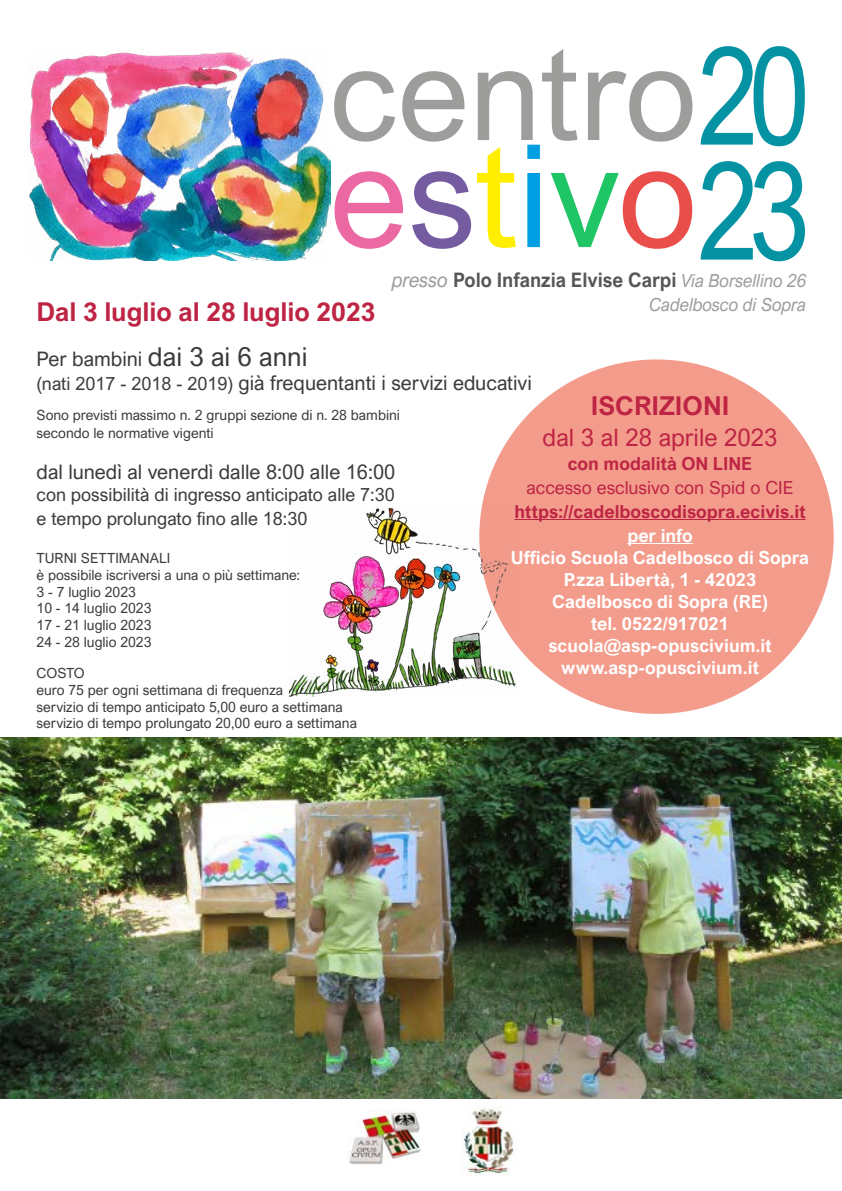
<style>
.page{position:relative;width:842px;height:1191px;background:#fff}
.page>*{position:absolute;margin:0;border:0;box-sizing:border-box;transform-origin:0 0}
.t1{font:143px "Arial Nova";color:#eb68a3}
.t2{font:137.5px "Arial Nova";color:#0593a4;scale:.8 1}
.t3{font:130px "Arial Nova";color:#9d9d9c}
.t4{font:700 26px/45px "Arial Nova";color:#be2443}
.t5{font:24px "Arial Nova";color:#be2443}
.t6{font:20px "Arial Nova";color:#3c3c3b}
.t7{font:700 20px "Arial Nova";color:#575756;scale:.94 1}
.t8{font:700 18px/22px "Arial Nova";color:#fff;text-align:center}
.t9{font:18px/24px "Arial Nova";color:#3c3c3b}
.t10{font:700 18px "Arial Nova";color:#be2443}
.t11{font:18px "Arial Nova";color:#be2443}
.t12{font:italic 18px "Arial Nova";color:#9d9d9c;scale:.94 1}
.t13{font:14px/16.8px "Arial Nova";color:#3c3c3b}
.s1{color:#755ca1}
.s2{color:#fe0}
.s3{color:#009fe3}
.s4{color:#20c565}
.s5{color:#e94e4b}
.s6{font-weight:400;font-style:italic;color:#9d9d9c}
.s7{font-weight:400;font-style:italic;font-size:18px;color:#9d9d9c}
.s8{font-weight:400;font-size:20px;color:#3c3c3b}
.s9{font-weight:400;color:#3c3c3b}
.s10{font-size:18px}
</style>
<div class="page">
<div style="left:479px;top:359px;width:355px;height:355px;background:#f39c8c;border-radius:50%"></div>
<img style="left:0;top:738px;width:842px;height:360px">
<hr style="left:514px;top:519px;width:291px;height:1px;background:#be2443">
<hr style="left:627px;top:543px;width:66px;height:1px;background:#fff">
<img style="left:348px;top:1110px;width:74px;height:54px">
<img style="left:461px;top:1108px;width:53px;height:67px">
<img style="left:29px;top:52px;width:301px;height:208px">
<img style="left:290px;top:504px;width:227px;height:192px">
<h2 class="t2" style="left:697px;top:17px;width:142px">20</h2>
<h3 class="t3" style="left:330px;top:20px;width:369px">centro</h3>
<h1 class="t1" style="left:330px;top:115px;width:369px">e<span class="s1">s</span><span class="s2">t</span><span class="s3">i</span><span class="s4">v</span><span class="s5">o</span></h1>
<h2 class="t2" style="left:697px;top:132px;width:142px">23</h2>
<p class="t12" style="left:649px;top:295px;width:169px">Cadelbosco di Sopra</p>
<h3 class="t7" style="left:392px;top:269px;width:442px"><span class="s6">presso</span> Polo Infanzia Elvise Carpi <span class="s7">Via Borsellino 26</span></h3>
<h3 class="t4" style="left:37px;top:289px;width:340px">Dal 3 luglio al 28 luglio 2023<br><span class="s8">Per bambini</span> <span class="s9">dai 3 ai 6 anni</span></h3>
<h3 class="t6" style="left:37px;top:372px;width:497px"><span class="s10">(nati 2017 - 2018 - 2019)</span> già frequentanti i servizi educativi</h3>
<p class="t13" style="left:37px;top:406px;width:365px;line-height:18px">Sono previsti massimo n. 2 gruppi sezione di n. 28 bambini secondo le normative vigenti</p>
<h3 class="t6" style="left:37px;top:460px;width:360px">dal lunedì al venerdì dalle 8:00 alle 16:00</h3>
<p class="t9" style="left:37px;top:482px;width:360px">con possibilità di ingresso anticipato alle 7:30 e tempo prolungato fino alle 18:30</p>
<p class="t13" style="left:37px;top:549px;width:265px">TURNI SETTIMANALI<br>è possibile iscriversi a una o più settimane:<br>3 - 7 luglio 2023<br>10 - 14 luglio 2023<br>17 - 21 luglio 2023<br>24 - 28 luglio 2023</p>
<p class="t13" style="left:37px;top:664px;width:322px">COSTO<br>euro 75 per ogni settimana di frequenza<br>servizio di tempo anticipato 5,00 euro a settimana servizio di tempo prolungato 20,00 euro a settimana</p>
<h3 class="t4" style="left:591px;top:383px;width:140px">ISCRIZIONI</h3>
<h3 class="t5" style="left:543px;top:423px;width:236px">dal 3 al 28 aprile 2023</h3>
<p class="t10" style="left:568px;top:453px;width:186px">con modalità ON LINE</p>
<p class="t11" style="left:526px;top:477px;width:268px">accesso esclusivo con Spid o CIE</p>
<p class="t10" style="left:514px;top:501px;width:293px">https://cadelboscodisopra.ecivis.it</p>
<p class="t8" style="left:511px;top:524px;width:300px">per info<br>Ufficio Scuola Cadelbosco di Sopra<br>P.zza Libertà, 1 - 42023<br>Cadelbosco di Sopra (RE)<br>tel. 0522/917021 scuola@asp-opuscivium.it www.asp-opuscivium.it</p>
</div>
